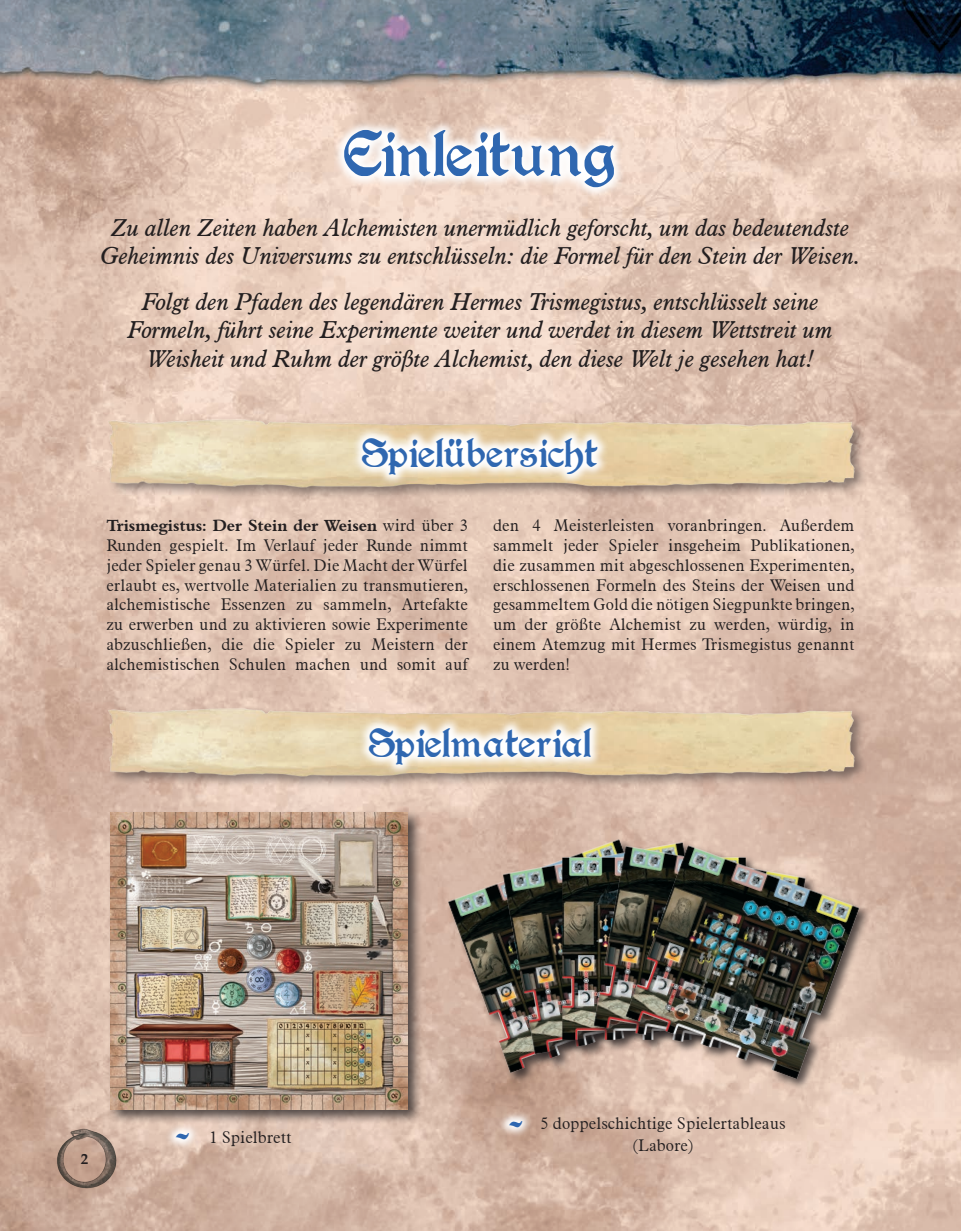
<style>
.page{position:relative;width:961px;height:1231px;background:#fff}
.page>*{position:absolute;margin:0;border:0;box-sizing:border-box;transform-origin:0 0}
.t1{font:72px "Augusta";color:#2f67b0}
.t2{font:45px "Augusta";color:#2f67b0}
.t3{font:italic 24px/28.5px "Aldine 721 BT";color:#231f20;text-align:center}
.t4{font:300 16.5px/19.8px "Aldine 721 BT";color:#231f20;text-align:justify}
.t5{font:16.5px "Aldine 401 BT Bold A";color:#231f20}
.t6{font:700 15px "Palatino Linotype";color:#231f20}
.s1{font-family:"Aldine 721 BT";font-weight:300}
</style>
<div class="page">
<img style="left:0;top:0;width:961px;height:1231px">
<img style="left:55px;top:1127px;width:63px;height:62px">
<img style="left:438px;top:829px;width:255px;height:254px">
<img style="left:494px;top:833px;width:230px;height:230px">
<img style="left:554px;top:849px;width:31px;height:198px">
<img style="left:585px;top:837px;width:30px;height:230px">
<div style="left:106px;top:417px;width:762px;height:84px;background:#231f20;opacity:.5"></div>
<img style="left:106px;top:419px;width:749px;height:68px">
<div style="left:106px;top:705px;width:762px;height:85px;background:#231f20;opacity:.5"></div>
<img style="left:106px;top:708px;width:749px;height:68px">
<svg style="left:350px;top:426px;width:259px;height:60px"></svg>
<svg style="left:357px;top:716px;width:245px;height:59px"></svg>
<svg style="left:164px;top:1124px;width:36px;height:27px"></svg>
<svg style="left:497px;top:1109px;width:37px;height:29px"></svg>
<svg style="left:332px;top:119px;width:293px;height:80px"></svg>
<div style="left:108px;top:809px;width:315px;height:315px;background:#231f20;opacity:.75"></div>
<img style="left:111px;top:812px;width:297px;height:297px">
<img style="left:615px;top:835px;width:255px;height:255px">
<h1 class="t1" style="left:344px;top:113px;width:274px">Einleitung</h1>
<h3 class="t3" style="left:101px;top:213px;width:761px">Zu allen Zeiten haben Alchemisten unermüdlich geforscht, um das bedeutendste<br>Geheimnis des Universums zu entschlüsseln: die Formel für den Stein der Weisen.</h3>
<h3 class="t3" style="left:128px;top:287px;width:706px">Folgt den Pfaden des legendären Hermes Trismegistus, entschlüsselt seine<br>Formeln, führt seine Experimente weiter und werdet in diesem Wettstreit um<br>Weisheit und Ruhm der größte Alchemist, den diese Welt je gesehen hat!</h3>
<h2 class="t2" style="left:362px;top:427px;width:238px">Spielübersicht</h2>
<p class="t5" style="left:106px;top:515px;width:363px">Trismegistus: Der Stein der Weisen <span class="s1">wird über 3</span></p>
<p class="t4" style="left:106px;top:535px;width:363px">Runden gespielt. Im Verlauf jeder Runde nimmt jeder Spieler genau 3 Würfel. Die Macht der Würfel erlaubt es, wertvolle Materialien zu transmutieren, alchemistische Essenzen zu sammeln, Artefakte zu erwerben und zu aktivieren sowie Experimente abzuschließen, die die Spieler zu Meistern der alchemistischen Schulen machen und somit auf</p>
<p class="t4" style="left:493px;top:515px;width:363px">den 4 Meisterleisten voranbringen. Außerdem sammelt jeder Spieler insgeheim Publikationen, die zusammen mit abgeschlossenen Experimenten, erschlossenen Formeln des Steins der Weisen und gesammeltem Gold die nötigen Siegpunkte bringen, um der größte Alchemist zu werden, würdig, in einem Atemzug mit Hermes Trismegistus genannt zu werden!</p>
<h2 class="t2" style="left:369px;top:717px;width:224px">Spielmaterial</h2>
<p class="t6" style="left:81px;top:1147px;width:9px">2</p>
<h2 class="t2" style="left:174px;top:1119px;width:18px">~</h2>
<p class="t4" style="left:209px;top:1126px;width:84px">1 Spielbrett</p>
<h2 class="t2" style="left:508px;top:1107px;width:18px">~</h2>
<p class="t4" style="left:540px;top:1111px;width:247px;line-height:22.5px;text-align:center">5 doppelschichtige Spielertableaus (Labore)</p>
</div>
